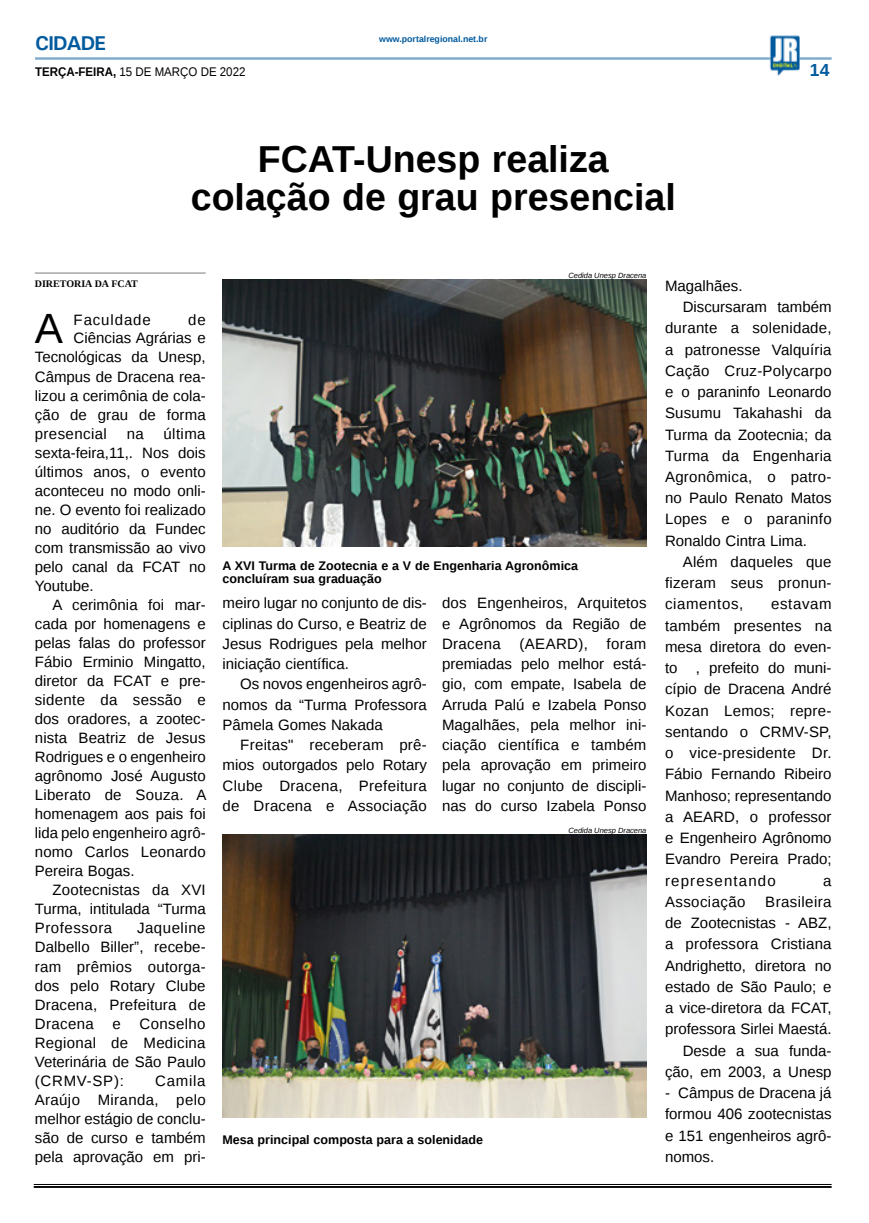
<style>
.page{position:relative;width:869px;height:1223px;background:#fff}
.page>*{position:absolute;margin:0;border:0;box-sizing:border-box;transform-origin:0 0}
.MATÉRIA{font:42.25px "Liberation Sans";color:#000}
.TÍTULO{font:700 37.5px "Liberation Sans";color:#000}
.TITULO_PG{font:700 20px "Univers";letter-spacing:-.04em;color:#005a9e}
.TÍTULO-2{font:700 17.5px "Liberation Sans";color:#005a9e}
.MATÉRIA-2{font:15px/19px "Liberation Sans";color:#000;text-align:justify}
.MATÉRIA-3{font:15px "Liberation Sans";letter-spacing:.025em;color:#000}
.MATÉRIA-4{font:15px "Liberation Sans";letter-spacing:.06em;color:#000}
.LEGENDA{font:700 12.5px "Liberation Sans";color:#000}
.DATA_PG{font:12.5px "Liberation Sans";color:#000;scale:.92 1}
.CRÉDITO_NOME{font:700 10px "Liberation Serif";color:#000}
.DATA_PG-2{font:700 8.75px "Liberation Sans";color:#005a9e}
.CRÉDITO_FOTO{font:italic 7.5px "Liberation Sans";color:#000}
.s1{font-weight:700}
</style>
<div class="page">
<hr style="left:35px;top:57px;width:796px;height:3px;background:#005a9e">
<img style="left:769px;top:36px;width:30px;height:40px">
<hr style="left:34px;top:1184px;width:797px;height:1px;background:#000">
<hr style="left:34px;top:1186px;width:797px;height:1px;background:#000">
<img style="left:222px;top:280px;width:424px;height:266px">
<img style="left:222px;top:834px;width:424px;height:283px">
<hr style="left:35px;top:272px;width:171px;height:2px;background:#939598">
<p class="TITULO_PG" style="left:35px;top:31px;width:72px">CIDADE</p>
<p class="DATA_PG" style="left:35px;top:65px;width:230px"><span class="s1">TERÇA-FEIRA,</span> 15 DE MARÇO DE 2022</p>
<p class="DATA_PG-2" style="left:379px;top:33px;width:110px">www.portalregional.net.br</p>
<p class="TÍTULO" style="left:258px;top:133px;width:352px">FCAT-Unesp realiza</p>
<p class="TÍTULO" style="left:191px;top:171px;width:486px">colação de grau presencial</p>
<p class="TÍTULO-2" style="left:809px;top:58px;width:21px">14</p>
<p class="CRÉDITO_NOME" style="left:35px;top:276px;width:104px">DIRETORIA DA FCAT</p>
<p class="MATÉRIA" style="left:35px;top:305px;width:30px">A</p>
<p class="MATÉRIA-4" style="left:74px;top:311px;width:79px">Faculdade</p>
<p class="MATÉRIA-2" style="left:188px;top:310px;width:19px">de</p>
<p class="MATÉRIA-2" style="left:74px;top:329px;width:133px">Ciências Agrárias e</p>
<p class="MATÉRIA-2" style="left:35px;top:348px;width:172px">Tecnológicas da Unesp,</p>
<p class="MATÉRIA-2" style="left:35px;top:367px;width:172px">Câmpus de Dracena rea-</p>
<p class="MATÉRIA-2" style="left:35px;top:386px;width:172px">lizou a cerimônia de cola-</p>
<p class="MATÉRIA-2" style="left:35px;top:405px;width:172px">ção de grau de forma</p>
<p class="MATÉRIA-3" style="left:35px;top:425px;width:73px">presencial</p>
<p class="MATÉRIA-2" style="left:127px;top:424px;width:19px">na</p>
<p class="MATÉRIA-2" style="left:35px;top:424px;width:172px;text-indent:129px">última sexta-feira,11,. Nos dois últimos anos, o evento aconteceu no modo onli&shy;ne. O evento foi realizado no auditório da Fundec com transmissão ao vivo pelo canal da FCAT no Youtube.</p>
<p class="MATÉRIA-2" style="left:35px;top:596px;width:173px;text-indent:18px">A cerimônia foi mar&shy;cada por homenagens e pelas falas do professor Fábio Erminio Mingatto, diretor da FCAT e pre&shy;sidente da sessão e dos oradores, a zootec&shy;nista Beatriz de Jesus Rodrigues e o engenheiro agrônomo José Augusto Liberato de Souza. A homenagem aos pais foi lida pelo engenheiro agrô&shy;nomo Carlos Leonardo Pereira Bogas.</p>
<p class="MATÉRIA-2" style="left:35px;top:881px;width:172px;text-indent:18px">Zootecnistas da XVI Turma, intitulada “Turma Professora</p>
<p class="MATÉRIA-2" style="left:35px;top:919px;width:172px;text-indent:102px">Jaqueline Dalbello Biller”, recebe&shy;ram prêmios outorga&shy;dos pelo Rotary Clube Dracena, Prefeitura de Dracena e Conselho Regional de Medicina Veterinária de São Paulo (CRMV-SP):</p>
<p class="MATÉRIA-2" style="left:35px;top:1071px;width:172px;text-indent:120px">Camila Araújo Miranda, pelo melhor estágio de conclu&shy;são de curso e também pela aprovação em pri-</p>
<p class="CRÉDITO_FOTO" style="left:568px;top:270px;width:79px">Cedida Unesp Dracena</p>
<p class="LEGENDA" style="left:222px;top:556px;width:357px">A XVI Turma de Zootecnia e a V de Engenharia Agronômica</p>
<p class="LEGENDA" style="left:222px;top:570px;width:161px">concluíram sua graduação</p>
<p class="MATÉRIA-2" style="left:222px;top:593px;width:206px;line-height:20.2px">meiro lugar no conjunto de dis&shy;ciplinas do Curso, e Beatriz de Jesus Rodrigues pela melhor iniciação científica.</p>
<p class="MATÉRIA-2" style="left:222px;top:674px;width:206px;line-height:20.2px;text-indent:18px">Os novos engenheiros agrô&shy;nomos da “Turma Professora Pâmela Gomes Nakada</p>
<p class="MATÉRIA-2" style="left:222px;top:735px;width:206px;line-height:20.2px;text-indent:18px">Freitas" receberam prê&shy;mios outorgados pelo Rotary Clube Dracena, Prefeitura de Dracena e Associação</p>
<p class="MATÉRIA-2" style="left:442px;top:593px;width:206px;line-height:20.2px">dos Engenheiros, Arquitetos e Agrônomos da Região de Dracena (AEARD), foram premiadas pelo melhor está&shy;gio, com empate, Isabela de Arruda Palú e Izabela Ponso Magalhães, pela melhor ini&shy;ciação científica e também pela aprovação em primeiro lugar no conjunto de discipli&shy;nas do curso Izabela Ponso</p>
<p class="CRÉDITO_FOTO" style="left:568px;top:825px;width:79px">Cedida Unesp Dracena</p>
<p class="LEGENDA" style="left:222px;top:1131px;width:262px">Mesa principal composta para a solenidade</p>
<p class="MATÉRIA-2" style="left:664px;top:277px;width:79px">Magalhães.</p>
<p class="MATÉRIA-2" style="left:664px;top:297px;width:168px;line-height:21.2px;text-indent:18px">Discursaram também durante a solenidade, a patronesse Valquíria Cação Cruz-Polycarpo e o paraninfo Leonardo Susumu Takahashi da Turma da Zootecnia; da Turma da Engenharia Agronômica, o patro&shy;no Paulo Renato Matos Lopes e o paraninfo Ronaldo Cintra Lima.</p>
<p class="MATÉRIA-2" style="left:664px;top:552px;width:168px;line-height:21.2px;text-indent:18px">Além daqueles que fizeram seus pronun&shy;ciamentos,</p>
<p class="MATÉRIA-2" style="left:664px;top:594px;width:168px;line-height:21.2px;text-indent:106px">estavam também presentes na mesa diretora do even&shy;to , prefeito do muni&shy;cípio de Dracena André Kozan Lemos; repre&shy;sentando o CRMV-SP, o vice-presidente Dr.<br>Fábio Fernando Ribeiro Manhoso; representando a AEARD, o professor e Engenheiro Agrônomo Evandro Pereira Prado; representando</p>
<p class="MATÉRIA-2" style="left:822px;top:871px;width:10px">a</p>
<p class="MATÉRIA-3" style="left:664px;top:893px;width:82px">Associação</p>
<p class="MATÉRIA-2" style="left:664px;top:891px;width:168px;line-height:21.2px;text-indent:100px">Brasileira de Zootecnistas - ABZ, a professora Cristiana Andrighetto, diretora no estado de São Paulo; e a vice-diretora da FCAT, professora Sirlei Maestá.</p>
<p class="MATÉRIA-2" style="left:664px;top:1040px;width:168px;line-height:21.2px;text-align:right">Desde a sua funda&shy;ção, em 2003, a Unesp</p>
<p class="MATÉRIA-2" style="left:664px;top:1082px;width:168px;line-height:21.2px">- Câmpus de Dracena já formou 406 zootecnistas e 151 engenheiros agrô&shy;nomos.</p>
</div>
